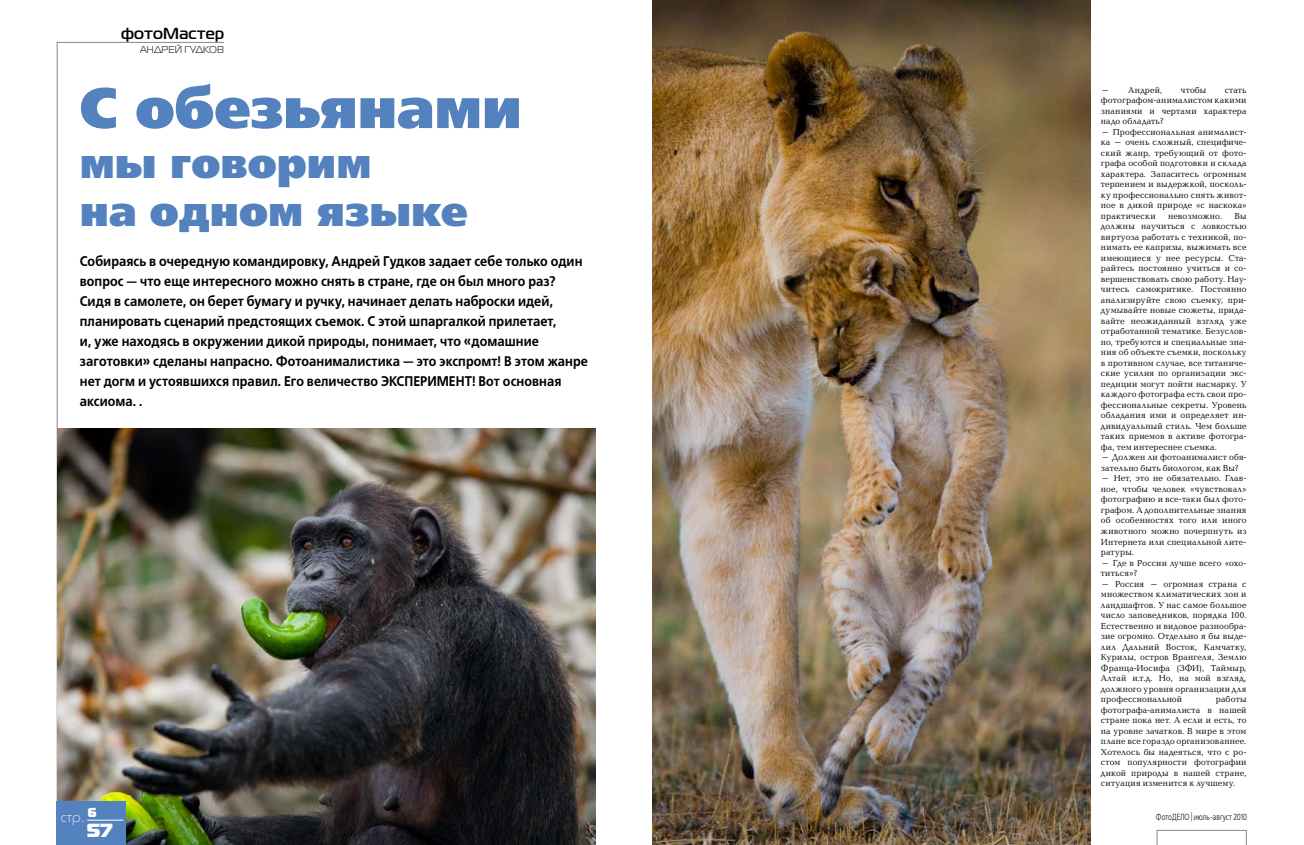
<style>
.page{position:relative;width:1304px;height:845px;background:#fff}
.page>*{position:absolute;margin:0;border:0;box-sizing:border-box;transform-origin:0 0}
.t1{font:57px "Free Set Black C";color:#5382be}
.t2{font:42px/48px "Free Set Black C";color:#5382be}
.t3{font:19px "Magistral Black C";color:#fff;scale:1.05 1}
.t4{font:700 16px "Magistral C";letter-spacing:.02em;color:#000}
.t5{font:300 14.6px "Bauhaus C";color:#fff}
.t6{font:700 14px/20px "Free Set C";letter-spacing:.005em;color:#000;scale:.9 1}
.t7{font:13px "Magistral Black C";color:#fff}
.t8{font:10px "Magistral C";letter-spacing:.01em;color:#000}
.t9{font:9px/10.5px "Baltica C";letter-spacing:.02em;color:#000;text-align:justify;scale:.95 1}
.t10{font:8.8px "Free Set C";color:#000;scale:.76 1}
</style>
<div class="page">
<hr style="left:57px;top:42px;width:167px;height:1px;background:#87888a">
<svg style="left:56px;top:41px;width:69px;height:761px"></svg>
<svg style="left:1157px;top:830px;width:90px;height:15px"></svg>
<div style="left:105px;top:390px;width:37px;height:55px;background:#fff"></div>
<img style="left:652px;top:0;width:438px;height:845px">
<img style="left:58px;top:428px;width:537px;height:417px">
<div style="left:57px;top:801px;width:68px;height:44px;background:#5382be"></div>
<hr style="left:87px;top:820px;width:36px;height:1px;background:#fff">
<h3 class="t4" style="left:121px;top:24px;width:104px">фотоМастер</h3>
<p class="t8" style="left:140px;top:44px;width:85px">Андрей Гудков</p>
<h1 class="t1" style="left:80px;top:75px;width:443px">С обезьянами</h1>
<h2 class="t2" style="left:80px;top:139px;width:389px">мы говорим<br>на одном языке</h2>
<p class="t6" style="left:80px;top:252px;width:566px">Собираясь в очередную командировку, Андрей Гудков задает себе только один вопрос — что еще интересного можно снять в стране, где он был много раз?<br>Сидя в самолете, он берет бумагу и ручку, начинает делать наброски идей, планировать сценарий предстоящих съемок. С этой шпаргалкой прилетает,<br>и, уже находясь в окружении дикой природы, понимает, что «домашние заготовки» сделаны напрасно. Фотоанималистика — это экспромт! В этом жанре нет догм и устоявшихся правил. Его величество ЭКСПЕРИМЕНТ! Вот основная аксиома. .</p>
<h3 class="t7" style="left:88px;top:804px;width:10px">6</h3>
<h3 class="t5" style="left:61px;top:809px;width:25px">стр.</h3>
<h3 class="t3" style="left:87px;top:818px;width:26px">57</h3>
<h3 class="t3" style="left:88px;top:818px;width:27px">93</h3>
<p class="t9" style="left:1101px;top:85px;width:66px">– Андрей,</p>
<p class="t9" style="left:1181px;top:85px;width:28px">чтобы</p>
<p class="t9" style="left:1101px;top:85px;width:155px;text-indent:124px">стать фотографом-анималистом какими знаниями и чертами характера надо обладать?</p>
<p class="t9" style="left:1101px;top:127px;width:155px">– Профессиональная анималист&shy;ка – очень сложный, специфиче&shy;ский жанр, требующий от фото&shy;графа особой подготовки и склада характера. Запаситесь огромным терпением и выдержкой, посколь&shy;ку профессионально снять живот&shy;ное в дикой природе «с наскока» практически</p>
<p class="t9" style="left:1101px;top:211px;width:155px;text-indent:134px">Вы должны научиться с ловкостью виртуоза работать с техникой, по&shy;нимать ее капризы, выжимать все имеющиеся у нее ресурсы. Ста&shy;райтесь постоянно учиться и со&shy;вершенствовать свою работу. Нау&shy;читесь самокритике. Постоянно анализируйте свою съемку, при&shy;думывайте новые сюжеты, прида&shy;вайте неожиданный взгляд уже отработанной тематике. Безуслов&shy;но, требуются и специальные зна&shy;ния об объекте съемки, поскольку в противном случае, все титаниче&shy;ские усилия по организации экс&shy;педиции могут пойти насмарку. У каждого фотографа есть свои про&shy;фессиональные секреты. Уровень обладания ими и определяет ин&shy;дивидуальный стиль. Чем больше таких приемов в активе фотогра&shy;фа, тем интереснее съемка.</p>
<p class="t9" style="left:1101px;top:452px;width:155px">– Должен ли фотоанималист обя&shy;зательно быть биологом, как Вы?</p>
<p class="t9" style="left:1101px;top:473px;width:155px">– Нет, это не обязательно. Глав&shy;ное, чтобы человек «чувствовал» фотографию и все-таки был фото&shy;графом. А дополнительные знания об особенностях того или иного животного можно почерпнуть из Интернета или специальной лите&shy;ратуры.</p>
<p class="t9" style="left:1101px;top:558px;width:155px">– Где в России лучше всего «охо&shy;титься»?</p>
<p class="t9" style="left:1101px;top:579px;width:155px">– Россия – огромная страна с множеством климатических зон и ландшафтов. У нас самое большое число заповедников, порядка 100.<br>Естественно и видовое разнообра&shy;зие огромно. Отдельно я бы выде&shy;лил Дальний Восток, Камчатку, Курилы, остров Врангеля, Землю Франца-Иосифа (ЗФИ), Таймыр, Алтай и.т.д. Но, на мой взгляд, должного уровня организации для профессиональной</p>
<p class="t9" style="left:1168px;top:211px;width:58px">невозможно.</p>
<p class="t9" style="left:1101px;top:694px;width:155px;text-indent:115px">работы фотографа-анималиста в нашей стране пока нет. А если и есть, то на уровне зачатков. В мире в этом плане все гораздо организованнее.<br>Хотелось бы надеяться, что с ро&shy;стом популярности фотографии дикой природы в нашей стране, ситуация изменится к лучшему.</p>
<p class="t10" style="left:1156px;top:812px;width:122px">ФотоДЕЛО | июль-август 2010</p>
</div>
